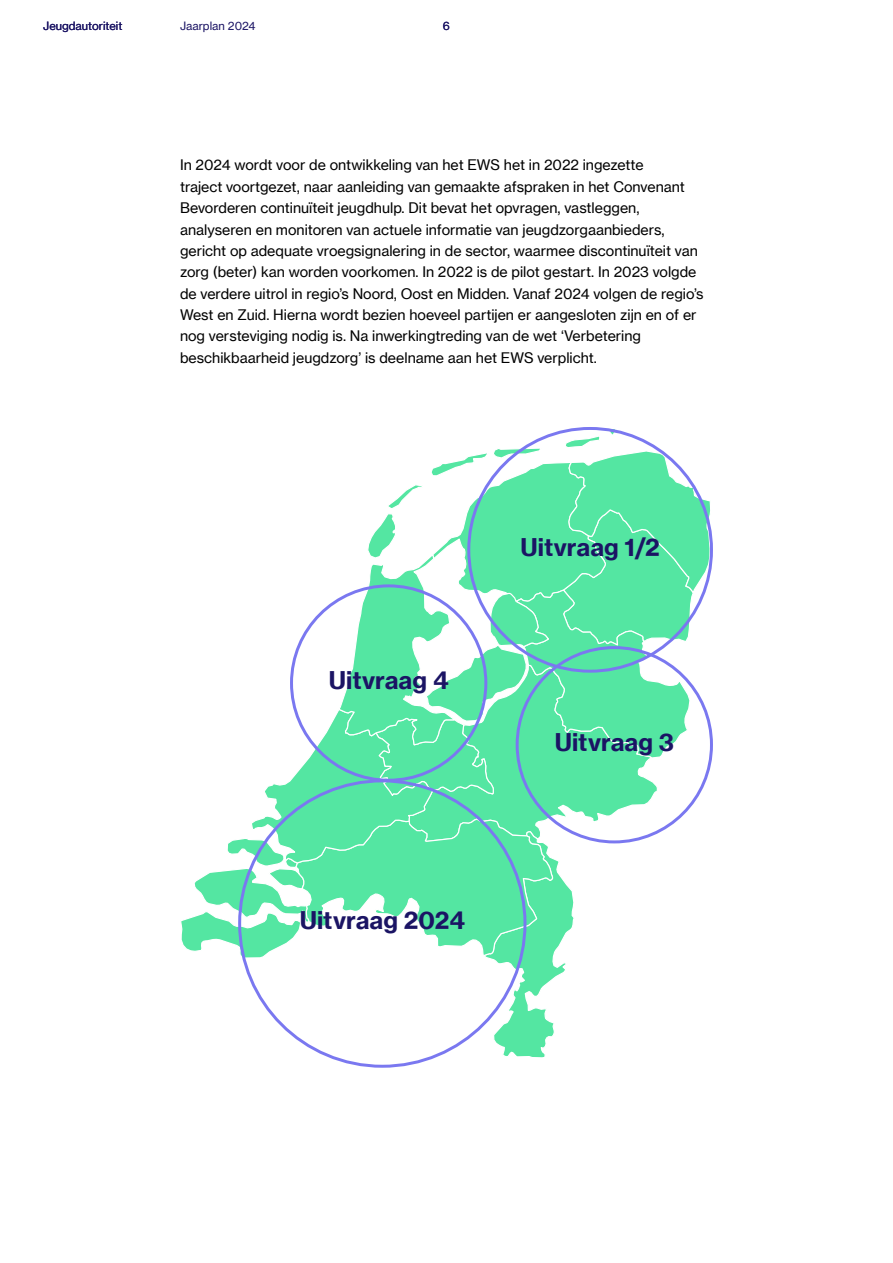
<style>
.page{position:relative;width:893px;height:1263px;background:#fff}
.page>*{position:absolute;margin:0;border:0;box-sizing:border-box;transform-origin:0 0}
.t1{font:23.85px "N Haas Grotesk TX Pro 75 Bd";color:#1b1464}
.P_Broodtekst{font:14.25px/21.3px "N Haas Grotesk TX Pro 55 Rg";color:#000}
.t2{font:11.25px "N Haas Grotesk TX Pro 55 Rg";color:#1b1464}
</style>
<div class="page">
<svg style="left:181px;top:427px;width:531px;height:632px"></svg>
<p class="t2" style="left:43px;top:19px;width:81px">Jeugdautoriteit</p>
<p class="t2" style="left:180px;top:19px;width:77px">Jaarplan 2024</p>
<p class="t2" style="left:443px;top:19px;width:9px">6</p>
<p class="P_Broodtekst" style="left:180px;top:155px;width:525px">In 2024 wordt voor de ontwikkeling van het EWS het in 2022 ingezette<br>traject voortgezet, naar aanleiding van gemaakte afspraken in het Convenant Bevorderen continuïteit jeugdhulp. Dit bevat het opvragen, vastleggen, analyseren en monitoren van actuele informatie van jeugdzorgaanbieders, gericht op adequate vroegsignalering in de sector, waarmee discontinuïteit van zorg (beter) kan worden voorkomen. In 2022 is de pilot gestart. In 2023 volgde de verdere uitrol in regio’s Noord, Oost en Midden. Vanaf 2024 volgen de regio’s West en Zuid. Hierna wordt bezien hoeveel partijen er aangesloten zijn en of er nog versteviging nodig is. Na inwerkingtreding van de wet ‘Verbetering beschikbaarheid jeugdzorg’ is deelname aan het EWS verplicht.</p>
<p class="t1" style="left:329px;top:665px;width:121px">Uitvraag 4</p>
<p class="t1" style="left:521px;top:532px;width:141px">Uitvraag 1/2</p>
<p class="t1" style="left:555px;top:727px;width:121px">Uitvraag 3</p>
<p class="t1" style="left:300px;top:905px;width:167px">Uitvraag 2024</p>
</div>
